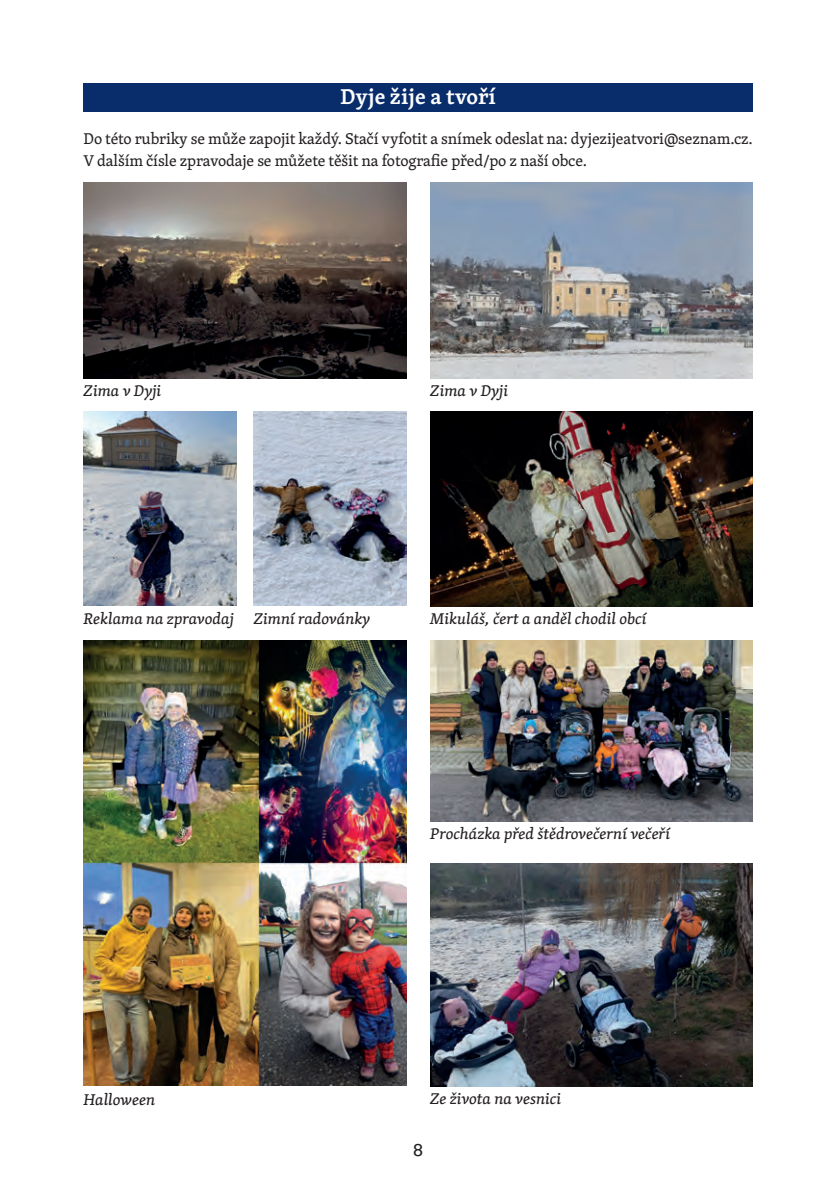
<style>
.page{position:relative;width:839px;height:1192px;background:#fff}
.page>*{position:absolute;margin:0;border:0;box-sizing:border-box;transform-origin:0 0}
.t1{font:600 22px "Skolar PE";color:#fff}
.t2{font:20px "Podkova";color:#231f20}
.t3{font:16px/22px "Skolar Latin";letter-spacing:-.01em;color:#231f20}
.t4{font:italic 16px "Skolar Latin";color:#231f20;scale:1.04 1}
</style>
<div class="page">
<div style="left:84px;top:84px;width:669px;height:28px;background:#092d6a"></div>
<img style="left:430px;top:183px;width:323px;height:195px">
<img style="left:84px;top:183px;width:322px;height:195px">
<img style="left:84px;top:411px;width:152px;height:194px">
<img style="left:254px;top:411px;width:152px;height:194px">
<img style="left:430px;top:411px;width:323px;height:195px">
<img style="left:430px;top:640px;width:323px;height:181px">
<img style="left:84px;top:640px;width:322px;height:445px">
<img style="left:430px;top:863px;width:323px;height:222px">
<h1 class="t1" style="left:340px;top:80px;width:157px">Dyje žije a tvoří</h1>
<p class="t3" style="left:84px;top:127px;width:670px">Do této rubriky se může zapojit každý. Stačí vyfotit a snímek odeslat na: dyjezijeatvori@seznam.cz.<br>V dalším čísle zpravodaje se můžete těšit na fotografie před/po z naší obce.</p>
<p class="t4" style="left:84px;top:379px;width:76px">Zima v Dyji</p>
<p class="t4" style="left:430px;top:379px;width:76px">Zima v Dyji</p>
<p class="t4" style="left:84px;top:607px;width:277px">Reklama na zpravodaj Zimní radovánky</p>
<p class="t4" style="left:430px;top:607px;width:209px">Mikuláš, čert a anděl chodil obcí</p>
<p class="t4" style="left:430px;top:821px;width:232px">Procházka před štědrovečerní večeří</p>
<p class="t4" style="left:84px;top:1087px;width:70px">Halloween</p>
<p class="t4" style="left:430px;top:1086px;width:127px">Ze života na vesnici</p>
<p class="t2" style="left:413px;top:1136px;width:12px">8</p>
</div>
